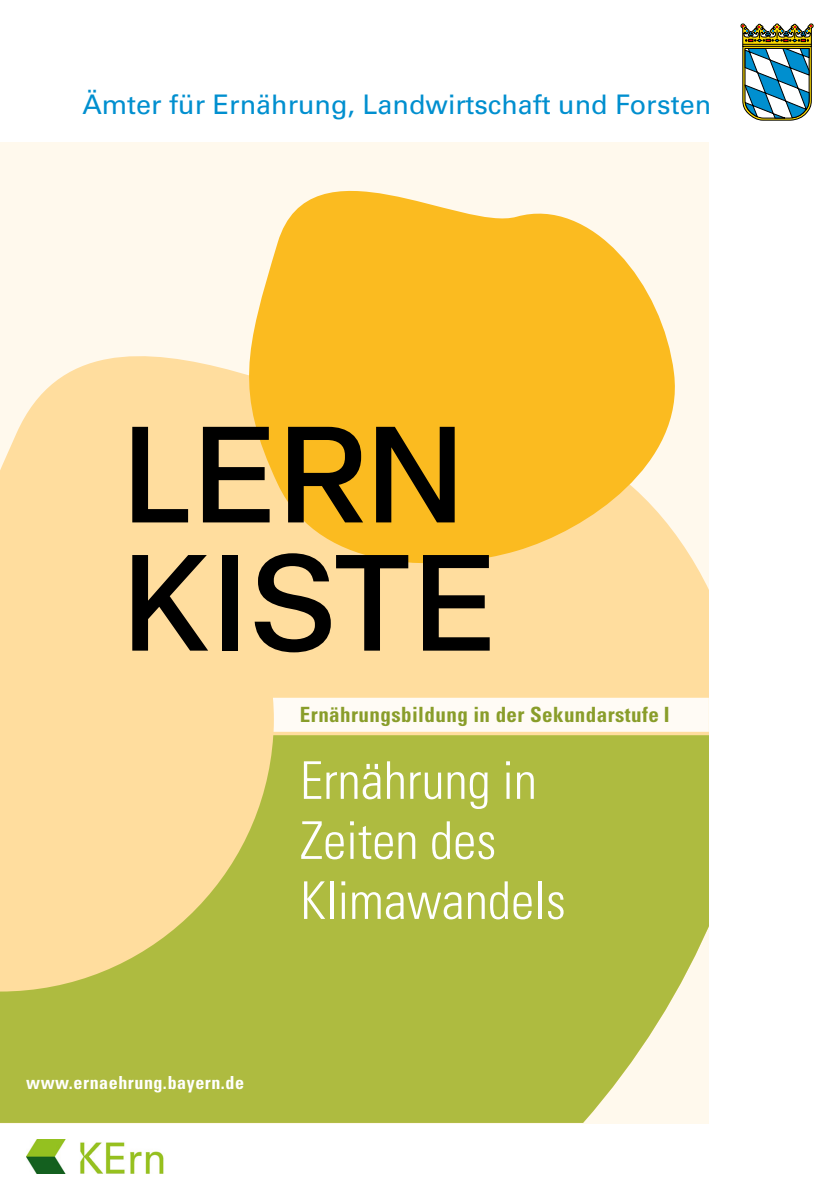
<style>
.page{position:relative;width:840px;height:1191px;background:#fff}
.page>*{position:absolute;margin:0;border:0;box-sizing:border-box;transform-origin:0 0}
.t1{font:500 134.6px/128.2px "Elza Text";color:#000}
.Untertitel{font:300 condensed 52px/60px "Univers LT Std";color:#fff}
.t2{font:27px "Univers LT Pro 55 Roman";color:#008fcf}
.t3{font:700 condensed 21px "Univers LT Std";letter-spacing:.02em;color:#899d2a}
.t4{font:700 condensed 18px "Univers LT Std";letter-spacing:.03em;color:#fff}
</style>
<div class="page">
<svg style="left:740px;top:24px;width:72px;height:96px"></svg>
<div style="left:0;top:142px;width:708px;height:981px;background:#fff9ed"></div>
<div style="left:0;top:356px;width:708px;height:379px;background:#ffdd9e"></div>
<svg style="left:234px;top:190px;width:450px;height:386px;background:#fcc84d"></svg>
<svg style="left:273px;top:698px;width:435px;height:34px"></svg>
<svg style="left:0;top:735px;width:708px;height:388px;background:#c1c459"></svg>
<img style="left:26px;top:1140px;width:138px;height:34px">
<p class="t2" style="left:82px;top:88px;width:630px">Ämter für Ernährung, Landwirtschaft und Forsten</p>
<p class="t1" style="left:121px;top:404px;width:377px">LERN<br>KISTE</p>
<p class="t3" style="left:300px;top:702px;width:371px">Ernährungsbildung in der Sekundarstufe I</p>
<p class="Untertitel" style="left:300px;top:750px;width:267px">Ernährung in<br>Zeiten des<br>Klimawandels</p>
<p class="t4" style="left:26px;top:1071px;width:219px">www.ernaehrung.bayern.de</p>
</div>
